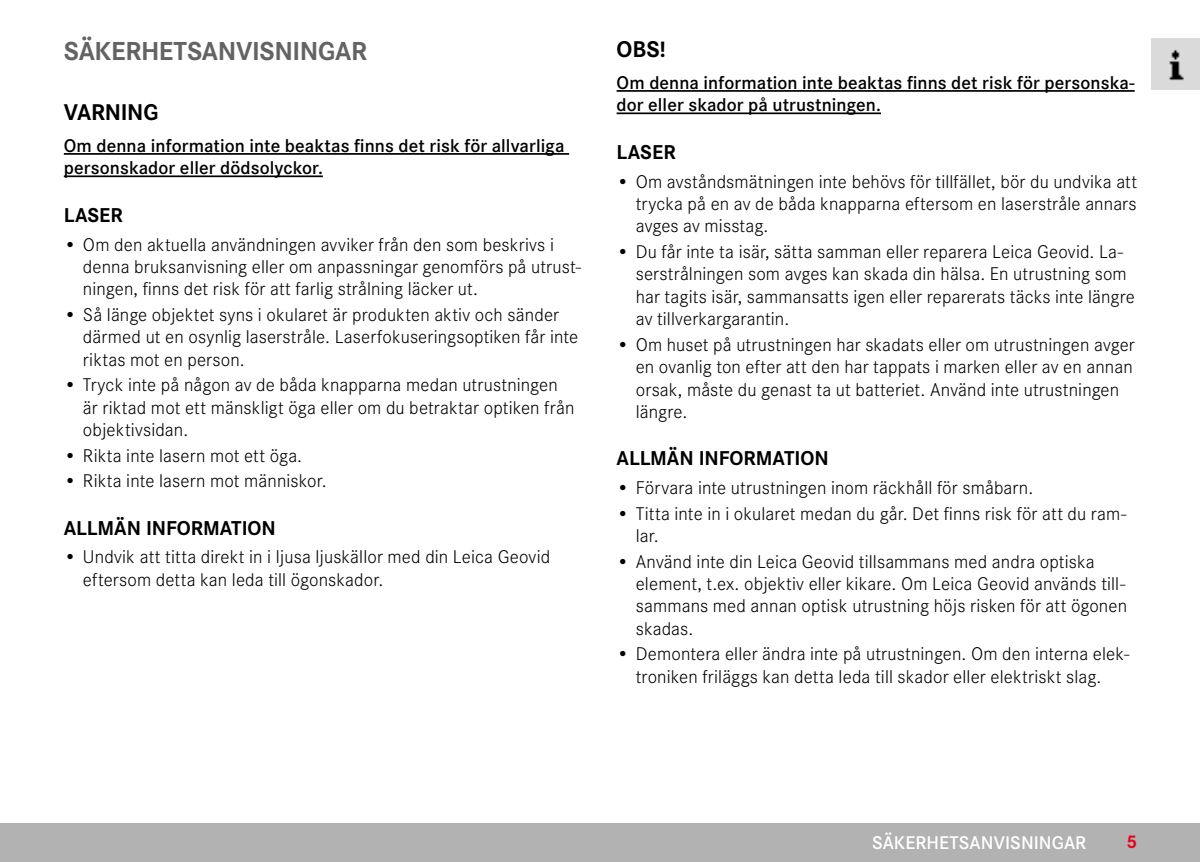
<style>
.page{position:relative;width:1200px;height:862px;background:#fff}
.page>*{position:absolute;margin:0;border:0;box-sizing:border-box;transform-origin:0 0}
.Heading____Chapter{font:700 27px "Corporate S";letter-spacing:-.015em;color:#646363}
.Heading____Heading_0{font:700 23.62px "Corporate S";letter-spacing:-.005em;color:#000}
.Heading____Heading_0-2{font:700 20.7px "Corporate S";letter-spacing:-.005em;color:#000}
.t1{font:300 19.12px/22.3px "Corporate S";letter-spacing:.005em;color:#000}
.Text____Body_Text{font:600 19.12px/22.3px "Corporate S";letter-spacing:.005em;color:#000}
.t2{font:600 19.12px "Corporate S";letter-spacing:.005em;color:#fff}
.t3{font:700 19.12px "Corporate S";color:#e3051b}
</style>
<div class="page">
<div style="left:0;top:823px;width:1199px;height:38px;background:#b3b2b2"></div>
<div style="left:1151px;top:38px;width:48px;height:51px;background:#dadada"></div>
<img style="left:1169px;top:49px;width:15px;height:32px">
<hr style="left:64px;top:153px;width:505px;height:2px;background:#000">
<hr style="left:64px;top:175px;width:259px;height:2px;background:#000">
<hr style="left:616px;top:90px;width:518px;height:2px;background:#000">
<hr style="left:616px;top:112px;width:264px;height:2px;background:#000">
<p class="Heading____Chapter" style="left:64px;top:29px;width:304px">SÄKERHETSANVISNINGAR</p>
<p class="Heading____Heading_0" style="left:64px;top:93px;width:96px">VARNING</p>
<p class="Text____Body_Text" style="left:64px;top:133px;width:502px">Om denna information inte beaktas finns det risk för allvarliga personskador eller dödsolyckor.</p>
<p class="Heading____Heading_0-2" style="left:64px;top:198px;width:60px">LASER</p>
<p class="t1" style="left:83px;top:232px;width:499px;text-indent:-19px">• Om den aktuella användningen avviker från den som beskrivs i denna bruksanvisning eller om anpassningar genomförs på utrust&shy;ningen, finns det risk för att farlig strålning läcker ut.</p>
<p class="t1" style="left:83px;top:302px;width:496px;text-indent:-19px">• Så länge objektet syns i okularet är produkten aktiv och sänder därmed ut en osynlig laserstråle. Laserfokuseringsoptiken får inte riktas mot en person.</p>
<p class="t1" style="left:83px;top:372px;width:493px;text-indent:-19px">• Tryck inte på någon av de båda knapparna medan utrustningen är riktad mot ett mänskligt öga eller om du betraktar optiken från objektivsidan.</p>
<p class="t1" style="left:64px;top:443px;width:240px">• Rikta inte lasern mot ett öga.</p>
<p class="t1" style="left:64px;top:468px;width:264px">• Rikta inte lasern mot människor.</p>
<p class="Heading____Heading_0-2" style="left:64px;top:511px;width:213px">ALLMÄN INFORMATION</p>
<p class="t1" style="left:83px;top:544px;width:468px;text-indent:-19px">• Undvik att titta direkt in i ljusa ljuskällor med din Leica Geovid eftersom detta kan leda till ögonskador.</p>
<p class="Heading____Heading_0" style="left:616px;top:30px;width:50px">OBS!</p>
<p class="Text____Body_Text" style="left:616px;top:70px;width:519px">Om denna information inte beaktas finns det risk för personska&shy;dor eller skador på utrustningen.</p>
<p class="Heading____Heading_0-2" style="left:616px;top:135px;width:60px">LASER</p>
<p class="t1" style="left:635px;top:169px;width:503px;text-align:justify;text-indent:-19px">• Om avståndsmätningen inte behövs för tillfället, bör du undvika att trycka på en av de båda knapparna eftersom en laserstråle annars avges av misstag.</p>
<p class="t1" style="left:635px;top:239px;width:500px;text-indent:-19px">• Du får inte ta isär, sätta samman eller reparera Leica Geovid. La&shy;serstrålningen som avges kan skada din hälsa. En utrustning som har tagits isär, sammansatts igen eller reparerats täcks inte längre av tillverkargarantin.</p>
<p class="t1" style="left:635px;top:332px;width:500px;text-indent:-19px">• Om huset på utrustningen har skadats eller om utrustningen avger en ovanlig ton efter att den har tappats i marken eller av en annan orsak, måste du genast ta ut batteriet. Använd inte utrustningen längre.</p>
<p class="Heading____Heading_0-2" style="left:616px;top:442px;width:213px">ALLMÄN INFORMATION</p>
<p class="t1" style="left:616px;top:475px;width:418px">• Förvara inte utrustningen inom räckhåll för småbarn.</p>
<p class="t1" style="left:635px;top:500px;width:492px;text-indent:-19px">• Titta inte in i okularet medan du går. Det finns risk för att du ram&shy;lar.</p>
<p class="t1" style="left:635px;top:548px;width:493px;text-indent:-19px">• Använd inte din Leica Geovid tillsammans med andra optiska element, t.ex. objektiv eller kikare. Om Leica Geovid används till&shy;sammans med annan optisk utrustning höjs risken för att ögonen skadas.</p>
<p class="t1" style="left:616px;top:641px;width:514px;text-align:center">• Demontera eller ändra inte på utrustningen. Om den interna elek&shy;troniken friläggs kan detta leda till skador eller elektriskt slag.</p>
<p class="t2" style="left:871px;top:827px;width:216px">SÄKERHETSANVISNINGAR</p>
<p class="t3" style="left:1126px;top:826px;width:12px">5</p>
</div>
